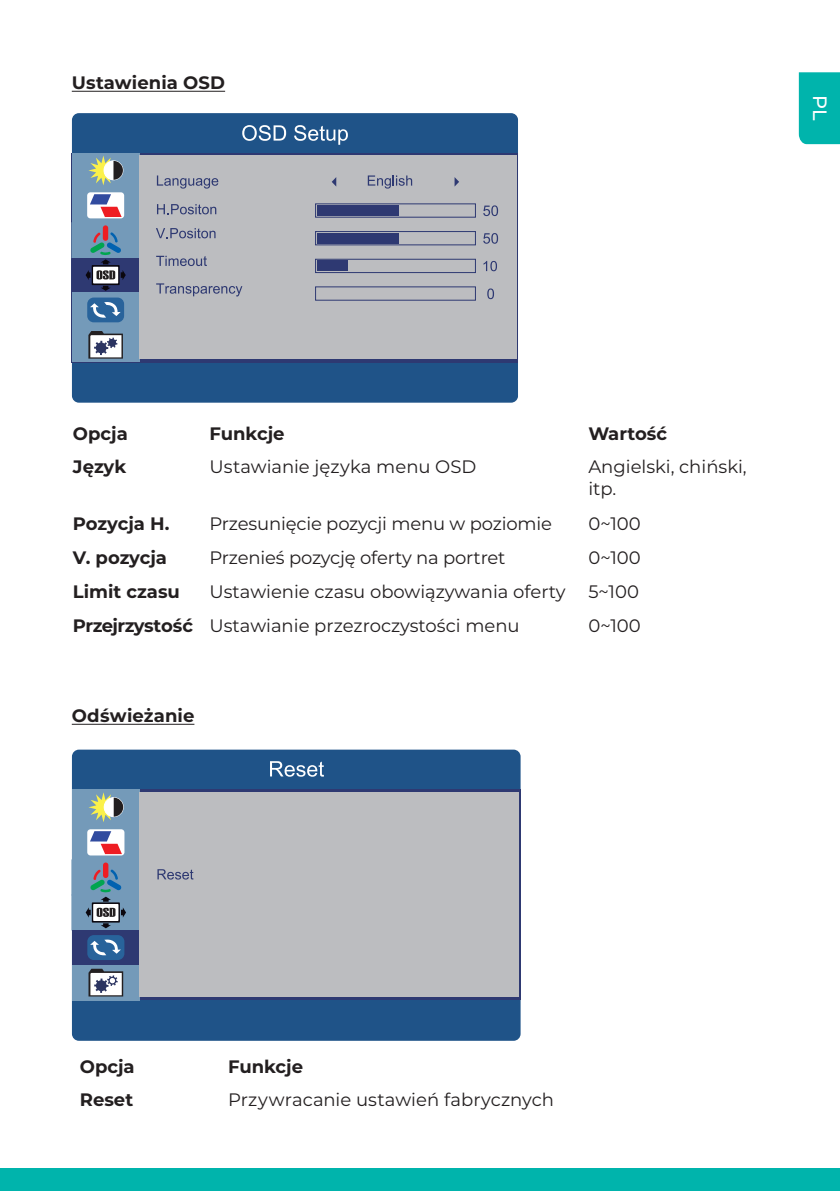
<style>
.page{position:relative;width:840px;height:1191px;background:#fff}
.page>*{position:absolute;margin:0;border:0;box-sizing:border-box;transform-origin:0 0}
.t1{font:500 19.4px "Montserrat";color:#fff}
.t2{font:18px "Montserrat";color:#231f20}
.t3{font:700 18px "Montserrat";color:#231f20}
.t4{font:700 18px "Montserrat";letter-spacing:-.03em;color:#231f20}
</style>
<div class="page">
<div style="left:0;top:1168px;width:839px;height:23px;background:#00b4ac"></div>
<hr style="left:72px;top:91px;width:153px;height:1px;background:#231f20">
<hr style="left:72px;top:724px;width:122px;height:1px;background:#231f20">
<div style="left:72px;top:113px;width:445px;height:290px;background:#1f5388;border-radius:7px"></div>
<svg style="left:139px;top:153px;width:378px;height:209px;fill:#2e3972"></svg>
<div style="left:72px;top:153px;width:67px;height:35px;background:#749ab9"></div>
<div style="left:72px;top:188px;width:67px;height:35px;background:#749ab9"></div>
<div style="left:72px;top:223px;width:67px;height:35px;background:#749ab9"></div>
<div style="left:72px;top:258px;width:67px;height:34px;background:#2e3972"></div>
<div style="left:72px;top:292px;width:67px;height:35px;background:#749ab9"></div>
<div style="left:72px;top:327px;width:67px;height:35px;background:#749ab9"></div>
<svg style="left:88px;top:156px;width:35px;height:29px"></svg>
<div style="left:87px;top:192px;width:37px;height:26px;background:#fff;border-radius:3px"></div>
<svg style="left:90px;top:194px;width:32px;height:23px"></svg>
<div style="left:103px;top:225px;width:5px;height:16px;background:#ee1d23;border-radius:3px"></div>
<svg style="left:85px;top:232px;width:41px;height:59px"></svg>
<div style="left:87px;top:297px;width:37px;height:25px;background:#28639b;border-radius:6px"></div>
<svg style="left:90px;top:302px;width:31px;height:16px"></svg>
<svg style="left:88px;top:331px;width:35px;height:27px"></svg>
<div style="left:139px;top:156px;width:377px;height:202px;background:#bcbdc0"></div>
<svg style="left:483px;top:233px;width:15px;height:11px"></svg>
<svg style="left:483px;top:205px;width:15px;height:11px"></svg>
<div style="left:315px;top:231px;width:160px;height:14px;border:1px solid #2e3972"></div>
<div style="left:317px;top:233px;width:81px;height:10px;background:#2e3972"></div>
<div style="left:315px;top:203px;width:160px;height:14px;border:1px solid #2e3972"></div>
<div style="left:317px;top:205px;width:81px;height:11px;background:#2e3972"></div>
<div style="left:315px;top:259px;width:160px;height:14px;border:1px solid #2e3972"></div>
<div style="left:317px;top:261px;width:30px;height:10px;background:#2e3972"></div>
<svg style="left:487px;top:288px;width:7px;height:11px"></svg>
<div style="left:315px;top:286px;width:160px;height:14px;border:1px solid #2e3972"></div>
<svg style="left:367px;top:175px;width:45px;height:14px"></svg>
<svg style="left:331px;top:177px;width:5px;height:9px"></svg>
<svg style="left:454px;top:177px;width:5px;height:10px"></svg>
<svg style="left:483px;top:261px;width:13px;height:10px"></svg>
<svg style="left:242px;top:125px;width:44px;height:16px"></svg>
<svg style="left:294px;top:125px;width:54px;height:20px"></svg>
<svg style="left:157px;top:175px;width:61px;height:14px"></svg>
<svg style="left:157px;top:204px;width:59px;height:10px"></svg>
<svg style="left:156px;top:228px;width:59px;height:10px"></svg>
<svg style="left:156px;top:256px;width:51px;height:10px"></svg>
<svg style="left:156px;top:283px;width:86px;height:13px"></svg>
<div style="left:72px;top:749px;width:448px;height:291px;background:#1f5388;border-radius:7px"></div>
<svg style="left:270px;top:761px;width:54px;height:15px"></svg>
<svg style="left:140px;top:789px;width:380px;height:211px;fill:#2e3972"></svg>
<div style="left:72px;top:789px;width:68px;height:36px;background:#749ab9"></div>
<div style="left:72px;top:825px;width:68px;height:35px;background:#749ab9"></div>
<div style="left:72px;top:860px;width:68px;height:35px;background:#749ab9"></div>
<div style="left:72px;top:859px;width:68px;height:36px;border:1px solid #749ab9"></div>
<div style="left:72px;top:895px;width:68px;height:35px;background:#749ab9"></div>
<div style="left:72px;top:894px;width:68px;height:36px;border:1px solid #749ab9"></div>
<div style="left:72px;top:930px;width:68px;height:35px;background:#2e3972"></div>
<div style="left:72px;top:965px;width:68px;height:35px;background:#749ab9"></div>
<svg style="left:89px;top:792px;width:34px;height:30px"></svg>
<div style="left:87px;top:829px;width:37px;height:26px;background:#fff;border-radius:3px"></div>
<svg style="left:90px;top:831px;width:32px;height:23px"></svg>
<div style="left:103px;top:862px;width:5px;height:16px;background:#ee1d23;border-radius:3px"></div>
<svg style="left:86px;top:869px;width:40px;height:59px"></svg>
<div style="left:87px;top:935px;width:37px;height:25px;background:#28639b;border-radius:7px"></div>
<svg style="left:90px;top:939px;width:31px;height:16px"></svg>
<svg style="left:88px;top:968px;width:35px;height:28px"></svg>
<div style="left:140px;top:792px;width:378px;height:204px;background:#bcbdc0"></div>
<svg style="left:157px;top:869px;width:36px;height:10px"></svg>
<div style="left:798px;top:72px;width:41px;height:72px;background:#00b4ac"></div>
<p class="t3" style="left:72px;top:70px;width:155px">Ustawienia OSD</p>
<p class="t1" style="left:833px;top:95px;width:27px;rotate:90deg">PL</p>
<p class="t3" style="left:73px;top:420px;width:56px">Opcja</p>
<p class="t3" style="left:209px;top:420px;width:77px">Funkcje</p>
<p class="t3" style="left:588px;top:420px;width:80px">Wartość</p>
<p class="t3" style="left:73px;top:454px;width:55px">Język</p>
<p class="t2" style="left:209px;top:455px;width:268px">Ustawianie języka menu OSD</p>
<p class="t2" style="left:588px;top:455px;width:160px">Angielski, chiński,</p>
<p class="t2" style="left:588px;top:476px;width:29px">itp.</p>
<p class="t3" style="left:73px;top:511px;width:98px">Pozycja H.</p>
<p class="t2" style="left:209px;top:511px;width:344px">Przesunięcie pozycji menu w poziomie</p>
<p class="t2" style="left:588px;top:511px;width:54px">0~100</p>
<p class="t3" style="left:73px;top:545px;width:95px">V. pozycja</p>
<p class="t2" style="left:209px;top:545px;width:297px">Przenieś pozycję oferty na portret</p>
<p class="t2" style="left:588px;top:545px;width:54px">0~100</p>
<p class="t3" style="left:73px;top:579px;width:108px">Limit czasu</p>
<p class="t2" style="left:209px;top:579px;width:357px">Ustawienie czasu obowiązywania oferty</p>
<p class="t2" style="left:588px;top:579px;width:52px">5~100</p>
<p class="t4" style="left:73px;top:613px;width:122px">Przejrzystość</p>
<p class="t2" style="left:209px;top:613px;width:311px">Ustawianie przezroczystości menu</p>
<p class="t2" style="left:588px;top:613px;width:54px">0~100</p>
<p class="t3" style="left:72px;top:703px;width:124px">Odświeżanie</p>
<p class="t3" style="left:80px;top:1053px;width:56px">Opcja</p>
<p class="t3" style="left:228px;top:1053px;width:77px">Funkcje</p>
<p class="t3" style="left:80px;top:1086px;width:55px">Reset</p>
<p class="t2" style="left:228px;top:1087px;width:327px">Przywracanie ustawień fabrycznych</p>
</div>
